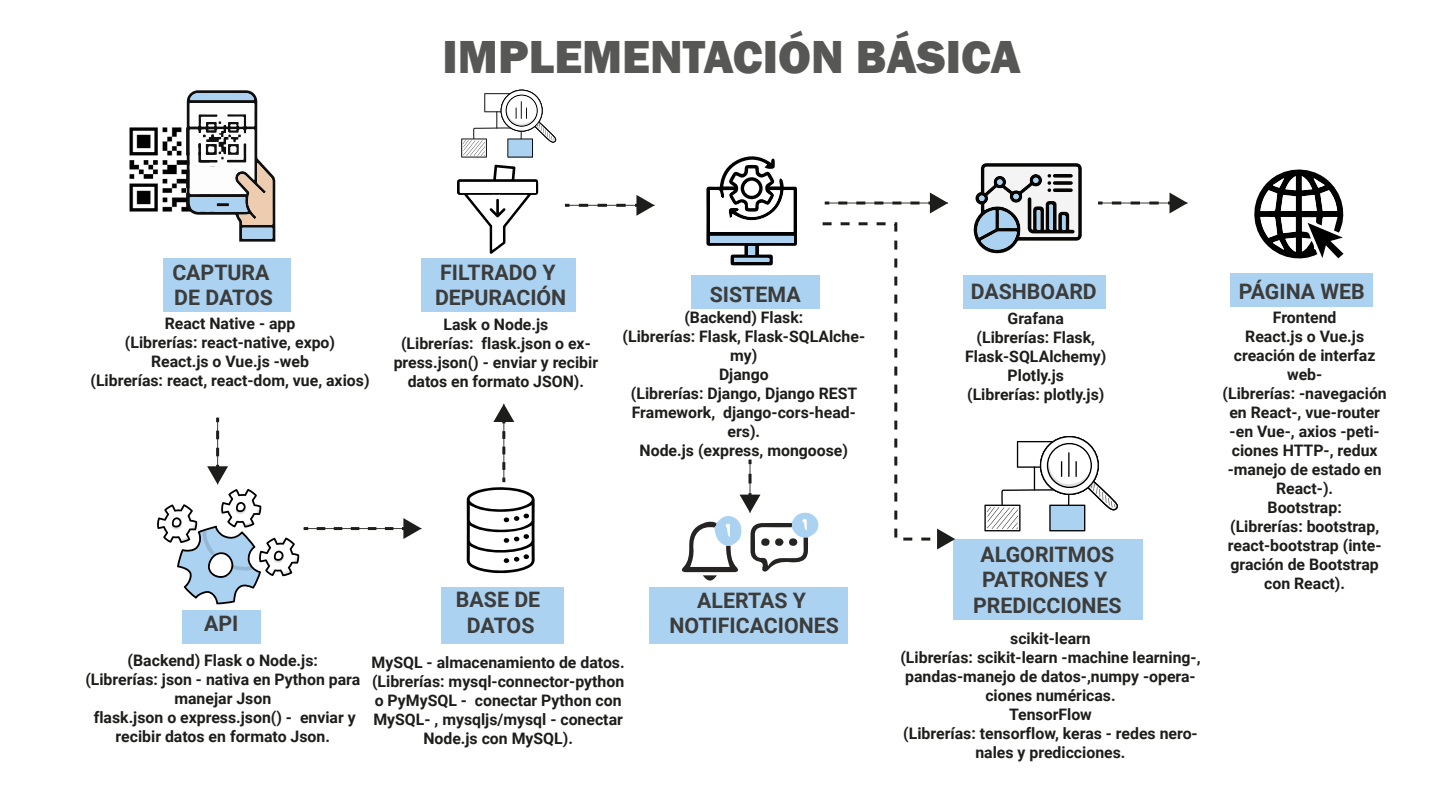
<style>
.page{position:relative;width:1440px;height:810px;background:#fff}
.page>*{position:absolute;margin:0;border:0;box-sizing:border-box;transform-origin:0 0}
.t1{font:800 47.7px "Franklin Gothic";color:#575756}
.t2{font:700 21.3px/25.6px "Roboto";color:#3c3c3b;text-align:center}
.t3{font:700 15.83px/19px "Roboto";color:#1d1d1b;text-align:center}
</style>
<div class="page">
<div style="left:954px;top:539px;width:189px;height:81px;background:#acd2f1"></div>
<div style="left:649px;top:587px;width:199px;height:56px;background:#acd2f1"></div>
<div style="left:441px;top:587px;width:123px;height:56px;background:#acd2f1"></div>
<div style="left:182px;top:610px;width:78px;height:33px;background:#acd2f1"></div>
<div style="left:1231px;top:274px;width:142px;height:33px;background:#acd2f1"></div>
<div style="left:963px;top:275px;width:143px;height:33px;background:#acd2f1"></div>
<div style="left:421px;top:258px;width:155px;height:53px;background:#acd2f1"></div>
<div style="left:163px;top:258px;width:128px;height:53px;background:#acd2f1"></div>
<svg style="left:461px;top:90px;width:95px;height:68px"></svg>
<img style="left:129px;top:120px;width:58px;height:92px">
<svg style="left:187px;top:90px;width:88px;height:152px"></svg>
<svg style="left:457px;top:165px;width:81px;height:89px"></svg>
<svg style="left:1254px;top:169px;width:90px;height:90px"></svg>
<svg style="left:216px;top:418px;width:3px;height:4px"></svg>
<svg style="left:157px;top:431px;width:151px;height:173px"></svg>
<svg style="left:317px;top:518px;width:105px;height:21px"></svg>
<svg style="left:565px;top:204px;width:4px;height:3px"></svg>
<svg style="left:579px;top:195px;width:76px;height:21px"></svg>
<svg style="left:973px;top:163px;width:109px;height:91px"></svg>
<svg style="left:984px;top:436px;width:134px;height:95px"></svg>
<hr style="left:1068px;top:452px;width:2px;height:25px;background:#000">
<svg style="left:467px;top:478px;width:68px;height:95px"></svg>
<svg style="left:493px;top:404px;width:21px;height:66px"></svg>
<svg style="left:1098px;top:202px;width:5px;height:3px"></svg>
<svg style="left:1112px;top:193px;width:76px;height:20px"></svg>
<svg style="left:682px;top:156px;width:273px;height:426px"></svg>
<h1 class="t1" style="left:443px;top:26px;width:580px">IMPLEMENTACIÓN BÁSICA</h1>
<h2 class="t2" style="left:172px;top:259px;width:102px;text-align:left">CAPTURA<br>DE DATOS</h2>
<p class="t3" style="left:90px;top:314px;width:281px">React Native - app<br>(Librerías: react-native, expo)<br>React.js o Vue.js -web<br>(Librerías: react, react-dom, vue, axios)</p>
<h2 class="t2" style="left:435px;top:259px;width:133px;text-align:left">FILTRADO Y<br>DEPURACIÓN</h2>
<p class="t3" style="left:394px;top:314px;width:206px">Lask o Node.js<br>(Librerías: flask.json o ex&shy;press.json() - enviar y recibir datos en formato JSON).</p>
<h2 class="t2" style="left:710px;top:281px;width:92px">SISTEMA</h2>
<p class="t3" style="left:623px;top:307px;width:244px">(Backend) Flask:<br>(Librerías: Flask, Flask-SQLAlche&shy;my)<br>Django<br>(Librerías: Django, Django REST<br>Framework, django-cors-head&shy;ers).<br>Node.js (express, mongoose)</p>
<h2 class="t2" style="left:204px;top:610px;width:36px">API</h2>
<h2 class="t2" style="left:456px;top:586px;width:86px">BASE DE<br>DATOS</h2>
<h2 class="t2" style="left:670px;top:587px;width:171px">ALERTAS Y<br>NOTIFICACIONES</h2>
<p class="t3" style="left:85px;top:651px;width:276px">(Backend) Flask o Node.js:<br>(Librerías: json - nativa en Python para manejar Json<br>flask.json o express.json() - enviar y recibir datos en formato Json.</p>
<p class="t3" style="left:372px;top:653px;width:255px">MySQL - almacenamiento de datos. (Librerías: mysql-connector-python o PyMySQL - conectar Python con<br>MySQL- , mysqljs/mysql - conectar<br>Node.js con MySQL).</p>
<h2 class="t2" style="left:971px;top:278px;width:128px">DASHBOARD</h2>
<p class="t3" style="left:965px;top:308px;width:143px">Grafana<br>(Librerías: Flask,<br>Flask-SQLAlchemy)<br>Plotly.js<br>(Librerías: plotly.js)</p>
<h2 class="t2" style="left:973px;top:540px;width:150px">ALGORITMOS<br>PATRONES Y<br>PREDICCIONES</h2>
<p class="t3" style="left:900px;top:629px;width:302px">scikit-learn<br>(Librerías: scikit-learn -machine learning-, pandas-manejo de datos-,numpy -opera&shy;ciones numéricas.<br>TensorFlow<br>(Librerías: tensorflow, keras - redes nero&shy;nales y predicciones.</p>
<h2 class="t2" style="left:1239px;top:278px;width:127px">PÁGINA WEB</h2>
<p class="t3" style="left:1223px;top:307px;width:166px">Frontend<br>React.js o Vue.js creación de interfaz web-<br>(Librerías: -navegación en React-, vue-router -en Vue-, axios -peti&shy;ciones HTTP-, redux -manejo de estado en<br>React-).<br>Bootstrap:<br>(Librerías: bootstrap, react-bootstrap (inte&shy;gración de Bootstrap con React).</p>
</div>
